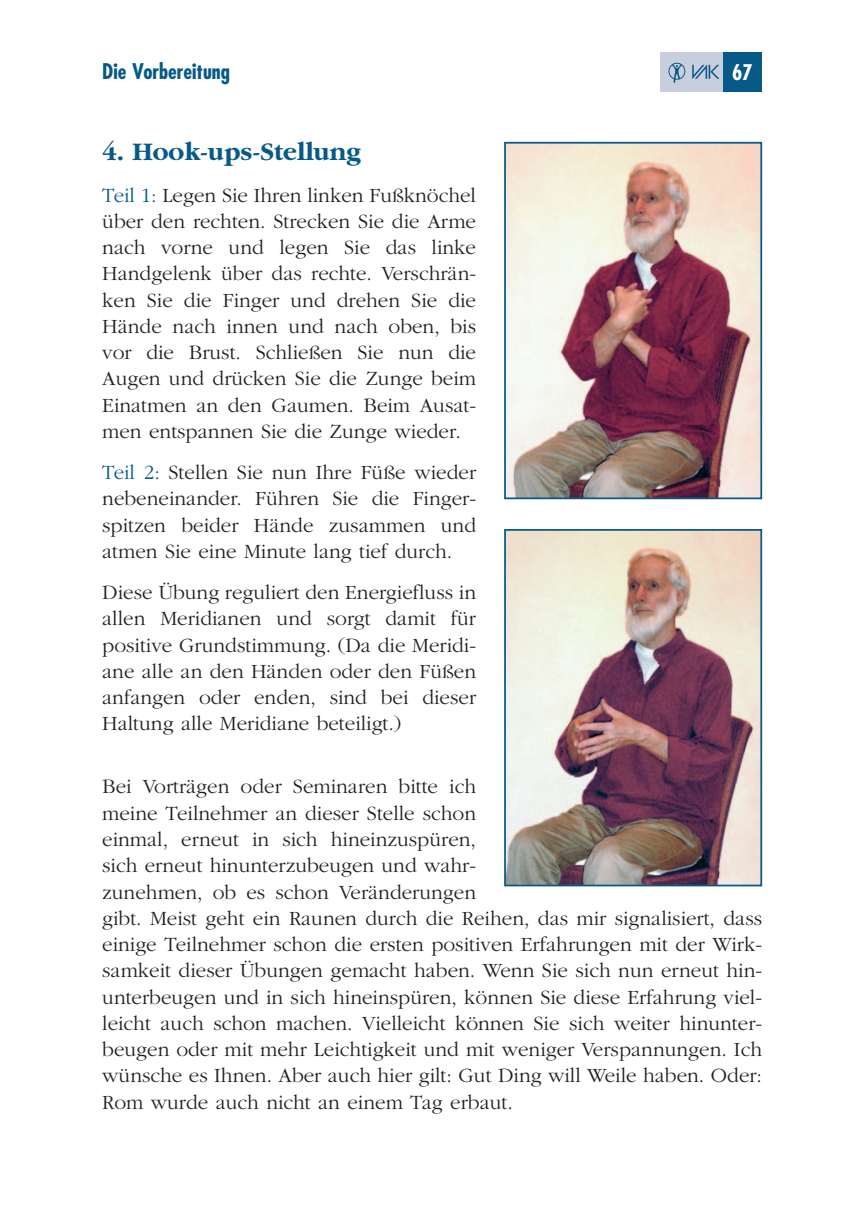
<style>
.page{position:relative;width:867px;height:1221px;background:#fff}
.page>*{position:absolute;margin:0;border:0;box-sizing:border-box;transform-origin:0 0}
.t1{font:700 26.25px "Garamond";color:#075a88}
.t2{font:300 21px/26.2px "Garamond";color:#231f20;text-align:justify}
.t3{font:700 condensed 21px "Futura";color:#075a88}
.t4{font:700 condensed 21px "Futura";color:#fff}
.s1{color:#075a88}
</style>
<div class="page">
<img style="left:504px;top:52px;width:259px;height:835px">
<p class="t3" style="left:102px;top:62px;width:129px">Die Vorbereitung</p>
<p class="t4" style="left:732px;top:63px;width:22px">67</p>
<p class="t1" style="left:102px;top:142px;width:260px">4. Hook-ups-Stellung</p>
<p class="t2" style="left:102px;top:183px;width:375px"><span class="s1">Teil 1:</span> Legen Sie Ihren linken Fußknöchel über den rechten. Strecken Sie die Arme nach vorne und legen Sie das linke Handgelenk über das rechte. Verschrän&shy;ken Sie die Finger und drehen Sie die Hände nach innen und nach oben, bis vor die Brust. Schließen Sie nun die Augen und drücken Sie die Zunge beim Einatmen an den Gaumen. Beim Ausat&shy;men entspannen Sie die Zunge wieder.</p>
<p class="t2" style="left:102px;top:461px;width:375px"><span class="s1">Teil 2:</span> Stellen Sie nun Ihre Füße wieder nebeneinander. Führen Sie die Finger&shy;spitzen beider Hände zusammen und atmen Sie eine Minute lang tief durch.</p>
<p class="t2" style="left:102px;top:581px;width:375px">Diese Übung reguliert den Energiefluss in allen Meridianen und sorgt damit für positive Grundstimmung. (Da die Meridi&shy;ane alle an den Händen oder den Füßen anfangen oder enden, sind bei dieser Haltung alle Meridiane beteiligt.)</p>
<p class="t2" style="left:102px;top:775px;width:661px;text-align:left">Bei Vorträgen oder Seminaren bitte ich<br>meine Teilnehmer an dieser Stelle schon<br>einmal, erneut in sich hineinzuspüren,<br>sich erneut hinunterzubeugen und wahr-<br>zunehmen, ob es schon Veränderungen<br>gibt. Meist geht ein Raunen durch die Reihen, das mir signalisiert, dass einige Teilnehmer schon die ersten positiven Erfahrungen mit der Wirk&shy;samkeit dieser Übungen gemacht haben. Wenn Sie sich nun erneut hin&shy;unterbeugen und in sich hineinspüren, können Sie diese Erfahrung viel&shy;leicht auch schon machen. Vielleicht können Sie sich weiter hinunter&shy;beugen oder mit mehr Leichtigkeit und mit weniger Verspannungen. Ich wünsche es Ihnen. Aber auch hier gilt: Gut Ding will Weile haben. Oder:<br>Rom wurde auch nicht an einem Tag erbaut.</p>
</div>
